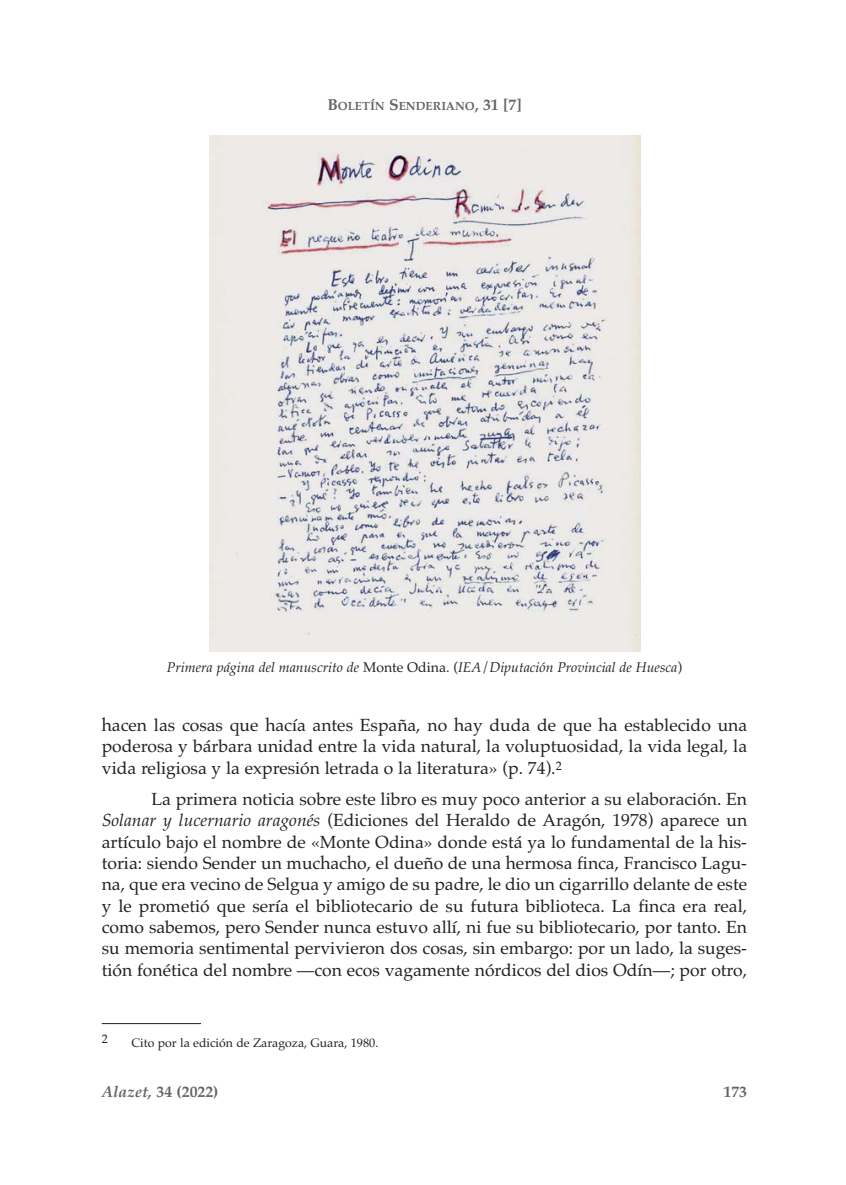
<style>
.page{position:relative;width:846px;height:1185px;background:#fff}
.page>*{position:absolute;margin:0;border:0;box-sizing:border-box;transform-origin:0 0}
.t1{font:17.5px/21.3px "Palatino";color:#231f20;text-align:justify}
.t2{font:700 15.75px "Palatino";color:#636466}
.t3{font:italic 14px "Palatino";color:#231f20}
.t4{font:12.25px "Palatino";color:#231f20}
.t5{font:700 11.9px "Palatino";color:#636466}
.s1{font-size:15.75px}
.s2{font-size:12.25px}
.s3{font-style:normal}
.s4{font-style:italic}
</style>
<div class="page">
<hr style="left:102px;top:1023px;width:99px;height:1px;background:#231f20">
<img style="left:209px;top:135px;width:431px;height:516px">
<p class="t5" style="left:327px;top:101px;width:196px"><span class="s1">B</span>OLET<span class="s2">Í</span>N <span class="s1">S</span>ENDERIANO<span class="s1">, 31 [7]</span></p>
<p class="t3" style="left:167px;top:661px;width:516px">Primera página del manuscrito de <span class="s3">Monte Odina. (</span>IEA / Diputación Provincial de Huesca<span class="s3">)</span></p>
<p class="t1" style="left:102px;top:716px;width:646px">hacen las cosas que hacía antes España, no hay duda de que ha establecido una poderosa y bárbara unidad entre la vida natural, la voluptuosidad, la vida legal, la vida religiosa y la expresión letrada o la literatura» (p. 74).<sup>2</sup></p>
<p class="t1" style="left:102px;top:790px;width:646px;text-indent:50px">La primera noticia sobre este libro es muy poco anterior a su elaboración. En <span class="s4">Solanar y lucernario aragonés</span> (Ediciones del Heraldo de Aragón, 1978) aparece un artículo bajo el nombre de «Monte Odina» donde está ya lo fundamental de la his&shy;toria: siendo Sender un muchacho, el dueño de una hermosa finca, Francisco Lagu&shy;na, que era vecino de Selgua y amigo de su padre, le dio un cigarrillo delante de este y le prometió que sería el bibliotecario de su futura biblioteca. La finca era real, como sabemos, pero Sender nunca estuvo allí, ni fue su bibliotecario, por tanto. En su memoria sentimental pervivieron dos cosas, sin embargo: por un lado, la suges&shy;tión fonética del nombre —con ecos vagamente nórdicos del dios Odín—; por otro,</p>
<p class="t4" style="left:102px;top:1034px;width:8px">2</p>
<p class="t4" style="left:131px;top:1038px;width:248px">Cito por la edición de Zaragoza, Guara, 1980.</p>
<p class="t2" style="left:102px;top:1085px;width:118px"><span class="s4">Alazet,</span> 34 (2022)</p>
<p class="t2" style="left:723px;top:1085px;width:25px">173</p>
</div>
